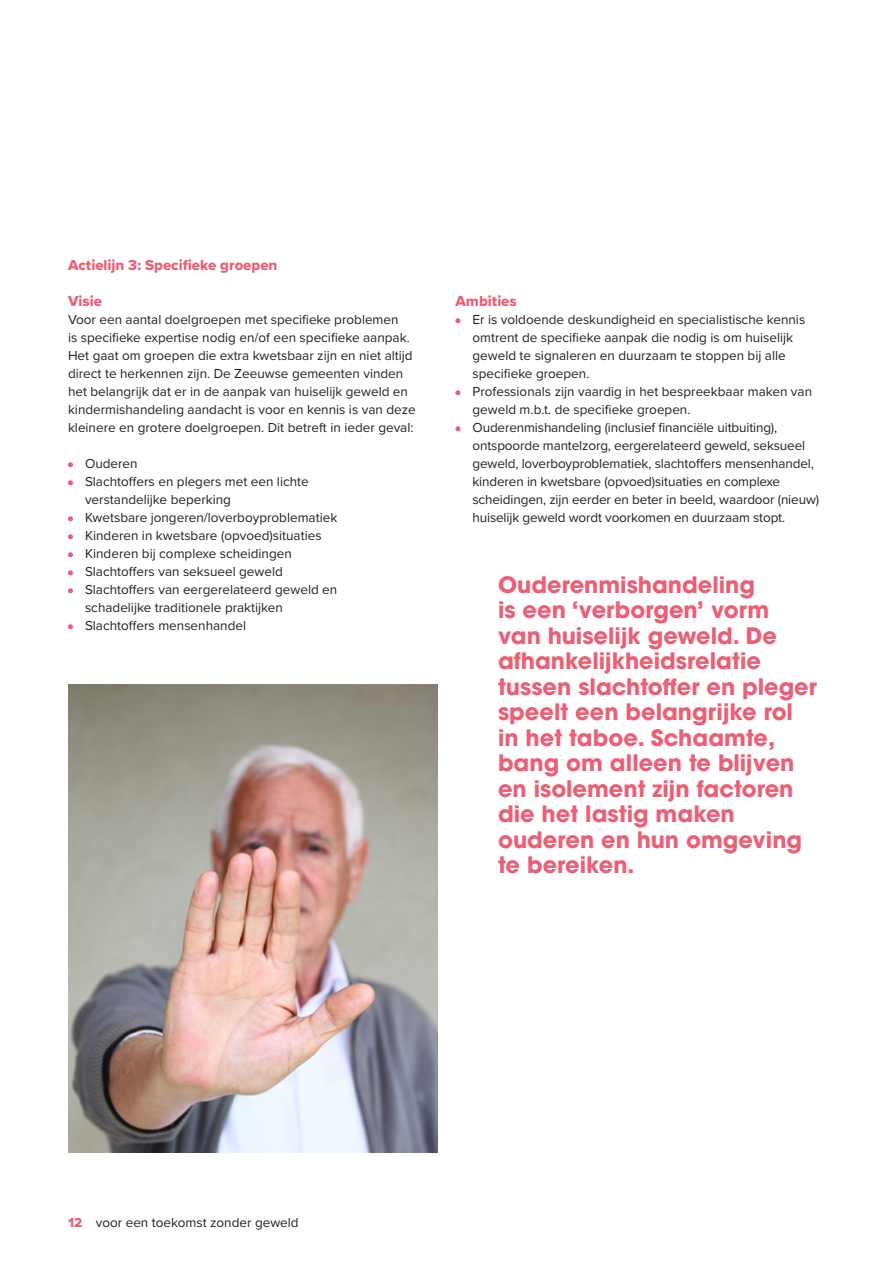
<style>
.page{position:relative;width:893px;height:1263px;background:#fff}
.page>*{position:absolute;margin:0;border:0;box-sizing:border-box;transform-origin:0 0}
.quotes{font:700 22.5px/25.5px "ITC Avant Garde Pro";color:#ea6076}
.subtitle{font:15px "Proxima Nova Extrabld";color:#ea6076}
.body_text{font:13.5px/18px "Proxima Nova";color:#231f20}
.s1{font-weight:900;color:#ea6076}
.s2{font-family:"Proxima Nova Extrabld";color:#ea6076}
</style>
<div class="page">
<svg style="left:68px;top:462px;width:5px;height:5px"></svg>
<svg style="left:68px;top:480px;width:5px;height:5px"></svg>
<svg style="left:68px;top:516px;width:5px;height:5px"></svg>
<svg style="left:68px;top:534px;width:5px;height:5px"></svg>
<svg style="left:68px;top:552px;width:5px;height:5px"></svg>
<svg style="left:68px;top:570px;width:5px;height:5px"></svg>
<svg style="left:68px;top:588px;width:5px;height:5px"></svg>
<svg style="left:68px;top:624px;width:5px;height:5px"></svg>
<svg style="left:455px;top:318px;width:5px;height:5px"></svg>
<svg style="left:455px;top:390px;width:5px;height:5px"></svg>
<svg style="left:455px;top:426px;width:5px;height:5px"></svg>
<img style="left:68px;top:684px;width:369px;height:468px">
<p class="subtitle" style="left:68px;top:254px;width:211px">Actielijn 3: Specifieke groepen</p>
<p class="subtitle" style="left:68px;top:290px;width:35px">Visie</p>
<p class="body_text" style="left:68px;top:310px;width:349px">Voor een aantal doelgroepen met specifieke problemen<br>is specifieke expertise nodig en/of een specifieke aanpak.<br>Het gaat om groepen die extra kwetsbaar zijn en niet altijd direct te herkennen zijn. De Zeeuwse gemeenten vinden het belangrijk dat er in de aanpak van huiselijk geweld en kindermishandeling aandacht is voor en kennis is van deze kleinere en grotere doelgroepen. Dit betreft in ieder geval:</p>
<p class="body_text" style="left:68px;top:454px;width:71px"><span class="s1">•</span> Ouderen</p>
<p class="body_text" style="left:85px;top:472px;width:225px;text-indent:-17px"><span class="s1">•</span> Slachtoffers en plegers met een lichte verstandelijke beperking</p>
<p class="body_text" style="left:68px;top:508px;width:271px"><span class="s1">•</span> Kwetsbare jongeren/loverboyproblematiek</p>
<p class="body_text" style="left:68px;top:526px;width:255px"><span class="s1">•</span> Kinderen in kwetsbare (opvoed)situaties</p>
<p class="body_text" style="left:68px;top:544px;width:225px"><span class="s1">•</span> Kinderen bij complexe scheidingen</p>
<p class="body_text" style="left:68px;top:562px;width:216px"><span class="s1">•</span> Slachtoffers van seksueel geweld</p>
<p class="body_text" style="left:85px;top:580px;width:254px;text-indent:-17px"><span class="s1">•</span> Slachtoffers van eergerelateerd geweld en schadelijke traditionele praktijken</p>
<p class="body_text" style="left:68px;top:616px;width:180px"><span class="s1">•</span> Slachtoffers mensenhandel</p>
<p class="subtitle" style="left:455px;top:290px;width:63px">Ambities</p>
<p class="body_text" style="left:472px;top:310px;width:334px;text-indent:-17px"><span class="s1">•</span> Er is voldoende deskundigheid en specialistische kennis omtrent de specifieke aanpak die nodig is om huiselijk geweld te signaleren en duurzaam te stoppen bij alle specifieke groepen.</p>
<p class="body_text" style="left:472px;top:382px;width:341px;text-indent:-17px"><span class="s1">•</span> Professionals zijn vaardig in het bespreekbaar maken van geweld m.b.t. de specifieke groepen.</p>
<p class="body_text" style="left:472px;top:418px;width:348px;text-indent:-17px"><span class="s1">•</span> Ouderenmishandeling (inclusief financiële uitbuiting), ontspoorde mantelzorg, eergerelateerd geweld, seksueel geweld, loverboyproblematiek, slachtoffers mensenhandel, kinderen in kwetsbare (opvoed)situaties en complexe scheidingen, zijn eerder en beter in beeld, waardoor (nieuw) huiselijk geweld wordt voorkomen en duurzaam stopt.</p>
<p class="quotes" style="left:498px;top:571px;width:320px">Ouderenmishandeling<br>is een ‘verborgen’ vorm van huiselijk geweld. De afhankelijkheidsrelatie tussen slachtoffer en pleger speelt een belangrijke rol in het taboe. Schaamte, bang om alleen te blijven en isolement zijn factoren die het lastig maken ouderen en hun omgeving te bereiken.</p>
<p class="body_text" style="left:68px;top:1213px;width:232px"><span class="s2">12</span> voor een toekomst zonder geweld</p>
</div>
